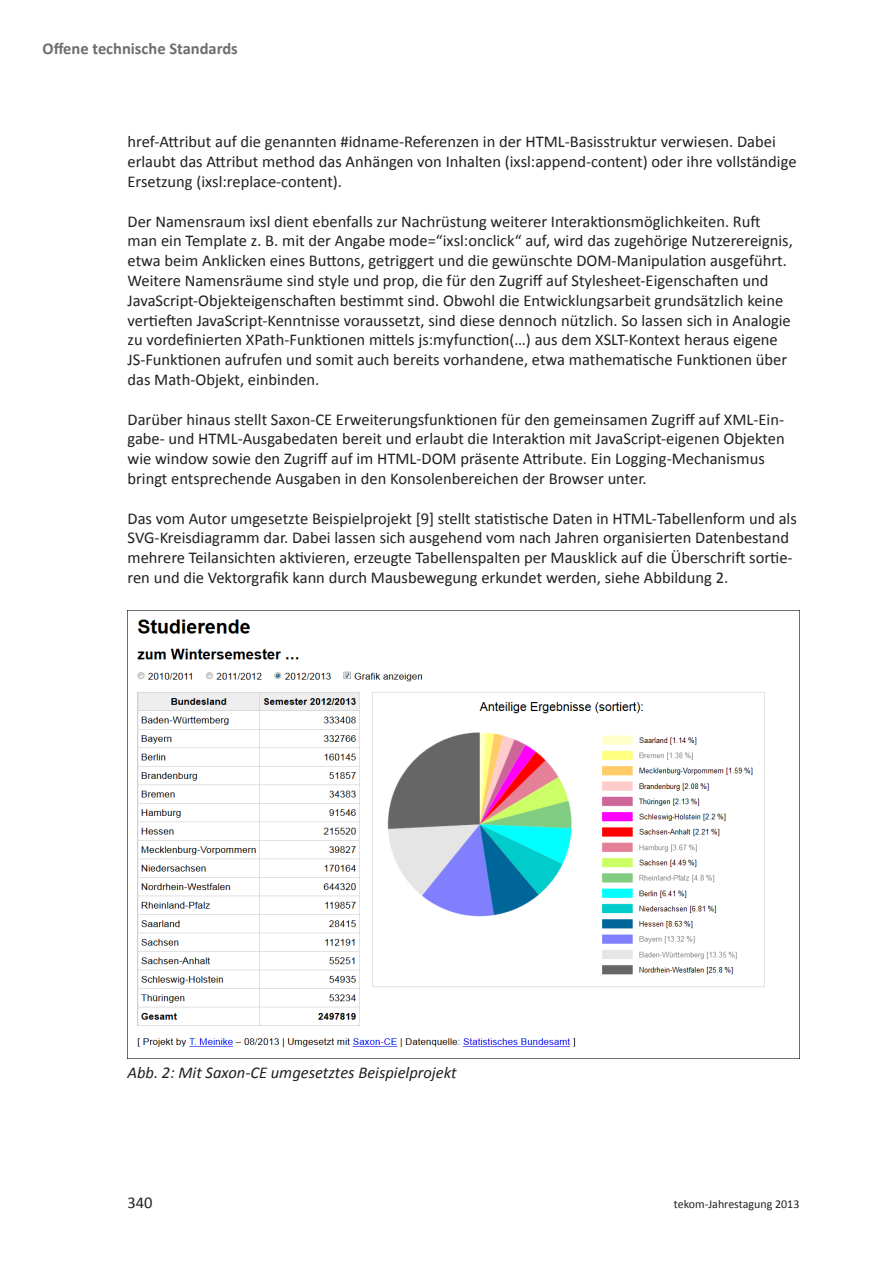
<style>
.page{position:relative;width:893px;height:1263px;background:#fff}
.page>*{position:absolute;margin:0;border:0;box-sizing:border-box;transform-origin:0 0}
.Text{font:16.5px/19.8px "Calibri";color:#231f20}
.Bildunterschrift{font:italic 16.5px "Calibri";color:#231f20}
.t1{font:700 16.5px "Calibri";color:#6c6d70}
.t2{font:12px "Calibri";color:#231f20}
</style>
<div class="page">
<img style="left:128px;top:610px;width:671px;height:438px">
<p class="t1" style="left:43px;top:38px;width:197px">Offene technische Standards</p>
<p class="Text" style="left:128px;top:132px;width:671px">href-Attribut auf die genannten #idname-Referenzen in der HTML-Basisstruktur verwiesen. Dabei erlaubt das Attribut method das Anhängen von Inhalten (ixsl:append-content) oder ihre vollständige<br>Ersetzung (ixsl:replace-content).</p>
<p class="Text" style="left:128px;top:211px;width:667px">Der Namensraum ixsl dient ebenfalls zur Nachrüstung weiterer Interaktionsmöglichkeiten. Ruft man ein Template z. B. mit der Angabe mode=“ixsl:onclick“ auf, wird das zugehörige Nutzerereignis, etwa beim Anklicken eines Buttons, getriggert und die gewünschte DOM-Manipulation ausgeführt.<br>Weitere Namensräume sind style und prop, die für den Zugriff auf Stylesheet-Eigenschaften und JavaScript-Objekteigenschaften bestimmt sind. Obwohl die Entwicklungsarbeit grundsätzlich keine vertieften JavaScript-Kenntnisse voraussetzt, sind diese dennoch nützlich. So lassen sich in Analogie zu vordefinierten XPath-Funktionen mittels js:myfunction(…) aus dem XSLT-Kontext heraus eigene JS-Funktionen aufrufen und somit auch bereits vorhandene, etwa mathematische Funktionen über das Math-Objekt, einbinden.</p>
<p class="Text" style="left:128px;top:409px;width:659px">Darüber hinaus stellt Saxon-CE Erweiterungsfunktionen für den gemeinsamen Zugriff auf XML-Ein&shy;gabe- und HTML-Ausgabedaten bereit und erlaubt die Interaktion mit JavaScript-eigenen Objekten wie window sowie den Zugriff auf im HTML-DOM präsente Attribute. Ein Logging-Mechanismus bringt entsprechende Ausgaben in den Konsolenbereichen der Browser unter.</p>
<p class="Text" style="left:128px;top:508px;width:671px">Das vom Autor umgesetzte Beispielprojekt [9] stellt statistische Daten in HTML-Tabellenform und als SVG-Kreisdiagramm dar. Dabei lassen sich ausgehend vom nach Jahren organisierten Datenbestand mehrere Teilansichten aktivieren, erzeugte Tabellenspalten per Mausklick auf die Überschrift sortie&shy;ren und die Vektorgrafik kann durch Mausbewegung erkundet werden, siehe Abbildung 2.</p>
<p class="Bildunterschrift" style="left:128px;top:1061px;width:331px">Abb. 2: Mit Saxon-CE umgesetztes Beispielprojekt</p>
<p class="Text" style="left:128px;top:1193px;width:27px">340</p>
<p class="t2" style="left:674px;top:1197px;width:127px">tekom-Jahrestagung 2013</p>
</div>
